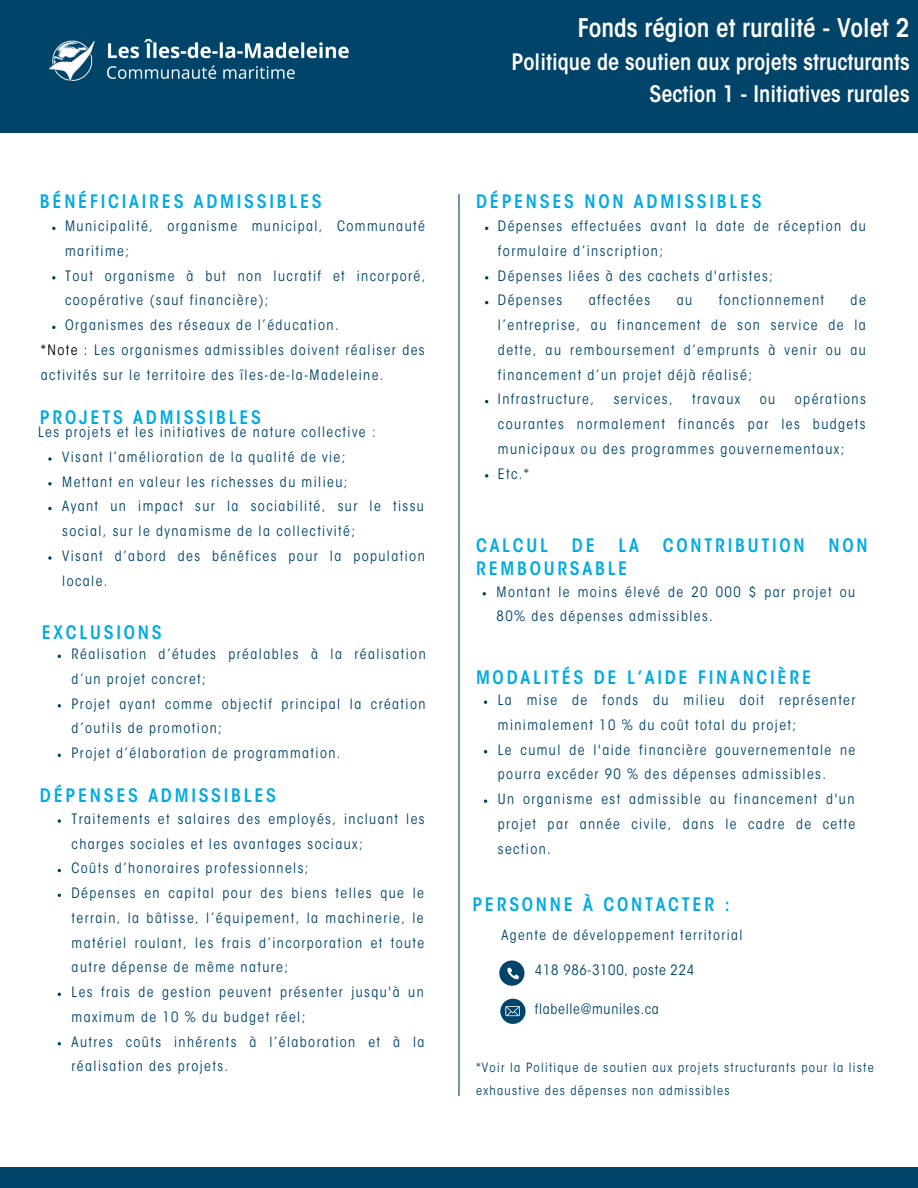
<style>
.page{position:relative;width:918px;height:1188px;background:#fff}
.page>*{position:absolute;margin:0;border:0;box-sizing:border-box;transform-origin:0 0}
.t1{font:600 condensed 25.5px "ITC Avant Garde Std";color:#fffdf6}
.t2{font:600 condensed 22.5px "ITC Avant Garde Std";color:#fffdf6}
.t3{font:600 condensed 18.45px "ITC Avant Garde Std";letter-spacing:.15em;color:#00abe2}
.t4{font:condensed 14.25px/24.8px "ITC Avant Garde Std";letter-spacing:.1em;color:#00446a}
.t5{font:condensed 14.25px "ITC Avant Garde Std";letter-spacing:.05em;color:#00446a}
.t6{font:condensed 13.95px "ITC Avant Garde Std";letter-spacing:.1em;color:#00446a}
.t7{font:condensed 12.75px/22.5px "ITC Avant Garde Std";letter-spacing:.1em;color:#00446a}
.s1{color:#000}
</style>
<div class="page">
<div style="left:499px;top:961px;width:26px;height:25px;background:#00446a;border-radius:50%"></div>
<svg style="left:507px;top:967px;width:12px;height:13px"></svg>
<div style="left:500px;top:999px;width:26px;height:25px;background:#00446a;border-radius:50%"></div>
<svg style="left:505px;top:1006px;width:15px;height:10px"></svg>
<hr style="left:458px;top:194px;width:2px;height:902px;background:#00446a">
<div style="left:0;top:1167px;width:918px;height:21px;background:#00446a"></div>
<div style="left:0;top:0;width:918px;height:132px;background:#00446a"></div>
<svg style="left:52px;top:227px;width:4px;height:3px"></svg>
<svg style="left:52px;top:276px;width:4px;height:4px"></svg>
<svg style="left:52px;top:326px;width:4px;height:3px"></svg>
<svg style="left:48px;top:457px;width:4px;height:4px"></svg>
<svg style="left:48px;top:482px;width:4px;height:3px"></svg>
<svg style="left:48px;top:507px;width:4px;height:3px"></svg>
<svg style="left:48px;top:556px;width:4px;height:4px"></svg>
<svg style="left:485px;top:276px;width:3px;height:4px"></svg>
<svg style="left:485px;top:474px;width:3px;height:4px"></svg>
<svg style="left:483px;top:592px;width:3px;height:4px"></svg>
<svg style="left:58px;top:819px;width:3px;height:4px"></svg>
<img style="left:49px;top:38px;width:300px;height:43px">
<p class="t3" style="left:40px;top:194px;width:283px">BÉNÉFICIAIRES ADMISSIBLES</p>
<p class="t4" style="left:65px;top:215px;width:361px">Municipalité, organisme municipal, Communauté maritime;</p>
<p class="t4" style="left:65px;top:265px;width:362px">Tout organisme à but non lucratif et incorporé, coopérative (sauf financière);</p>
<p class="t4" style="left:65px;top:314px;width:275px">Organismes des réseaux de l’éducation.</p>
<p class="t4" style="left:41px;top:339px;width:385px"><span class="s1">*Note :</span> Les organismes admissibles doivent réaliser des activités sur le territoire des îles-de-la-Madeleine.</p>
<p class="t3" style="left:40px;top:410px;width:223px">PROJETS ADMISSIBLES</p>
<p class="t4" style="left:62px;top:446px;width:285px">Visant l’amélioration de la qualité de vie;</p>
<p class="t4" style="left:62px;top:471px;width:287px">Mettant en valeur les richesses du milieu;</p>
<p class="t4" style="left:62px;top:496px;width:363px">Ayant un impact sur la sociabilité, sur le tissu social, sur le dynamisme de la collectivité;</p>
<p class="t4" style="left:62px;top:545px;width:364px">Visant d’abord des bénéfices pour la population locale.</p>
<p class="t4" style="left:38px;top:421px;width:339px">Les projets et les initiatives de nature collective :</p>
<p class="t3" style="left:42px;top:625px;width:121px">EXCLUSIONS</p>
<p class="t4" style="left:72px;top:643px;width:356px">Réalisation d’études préalables à la réalisation d’un projet concret;</p>
<p class="t4" style="left:72px;top:693px;width:355px">Projet ayant comme objectif principal la création d’outils de promotion;</p>
<p class="t4" style="left:72px;top:742px;width:270px">Projet d’élaboration de programmation.</p>
<p class="t3" style="left:40px;top:789px;width:238px">DÉPENSES ADMISSIBLES</p>
<p class="t4" style="left:72px;top:808px;width:355px">Traitements et salaires des employés, incluant les charges sociales et les avantages sociaux;</p>
<p class="t4" style="left:72px;top:858px;width:238px">Coûts d’honoraires professionnels;</p>
<p class="t4" style="left:72px;top:882px;width:354px;text-align:justify">Dépenses en capital pour des biens telles que le terrain, la bâtisse, l’équipement, la machinerie, le matériel roulant, les frais d’incorporation et toute autre dépense de même nature;</p>
<p class="t4" style="left:72px;top:981px;width:354px">Les frais de gestion peuvent présenter jusqu'à un maximum de 10 % du budget réel;</p>
<p class="t4" style="left:72px;top:1031px;width:354px">Autres coûts inhérents à l’élaboration et à la réalisation des projets.</p>
<p class="t1" style="left:578px;top:19px;width:333px">Fonds région et ruralité - Volet 2</p>
<p class="t2" style="left:512px;top:53px;width:400px">Politique de soutien aux projets structurants</p>
<p class="t2" style="left:649px;top:85px;width:262px">Section 1 - Initiatives rurales</p>
<p class="t3" style="left:476px;top:194px;width:287px">DÉPENSES NON ADMISSIBLES</p>
<p class="t4" style="left:498px;top:215px;width:369px">Dépenses effectuées avant la date de réception du formulaire d’inscription;</p>
<p class="t4" style="left:498px;top:265px;width:276px">Dépenses liées à des cachets d'artistes;</p>
<p class="t4" style="left:498px;top:290px;width:66px">Dépenses</p>
<p class="t4" style="left:589px;top:290px;width:63px">affectées</p>
<p class="t4" style="left:677px;top:290px;width:17px">au</p>
<p class="t4" style="left:719px;top:290px;width:107px">fonctionnement</p>
<p class="t4" style="left:498px;top:290px;width:370px;text-align:justify;text-indent:353px">de l’entreprise, au financement de son service de la dette, au remboursement d’emprunts à venir ou au financement d’un projet déjà réalisé;</p>
<p class="t4" style="left:498px;top:389px;width:98px">Infrastructure,</p>
<p class="t4" style="left:614px;top:389px;width:61px">services,</p>
<p class="t4" style="left:692px;top:389px;width:50px">travaux</p>
<p class="t4" style="left:760px;top:389px;width:17px">ou</p>
<p class="t4" style="left:498px;top:389px;width:369px;text-align:justify;text-indent:297px">opérations courantes normalement financés par les budgets municipaux ou des programmes gouvernementaux;</p>
<p class="t4" style="left:498px;top:463px;width:33px">Etc.*</p>
<p class="t3" style="left:476px;top:538px;width:73px">CALCUL</p>
<p class="t3" style="left:572px;top:538px;width:24px">DE</p>
<p class="t3" style="left:619px;top:538px;width:22px">LA</p>
<p class="t3" style="left:663px;top:538px;width:143px">CONTRIBUTION</p>
<p class="t3" style="left:829px;top:538px;width:41px">NON</p>
<p class="t3" style="left:476px;top:562px;width:153px">REMBOURSABLE</p>
<p class="t4" style="left:497px;top:581px;width:360px">Montant le moins élevé de 20 000 $ par projet ou<br>80% des dépenses admissibles.</p>
<p class="t3" style="left:476px;top:670px;width:337px">MODALITÉS DE L’AIDE FINANCIÈRE</p>
<p class="t4" style="left:498px;top:689px;width:359px">La mise de fonds du milieu doit représenter minimalement 10 % du coût total du projet;</p>
<p class="t4" style="left:498px;top:739px;width:359px">Le cumul de l'aide financière gouvernementale ne pourra excéder 90 % des dépenses admissibles.</p>
<p class="t4" style="left:498px;top:788px;width:359px;text-align:justify">Un organisme est admissible au financement d'un projet par année civile, dans le cadre de cette section.</p>
<p class="t3" style="left:472px;top:898px;width:259px">PERSONNE À CONTACTER :</p>
<p class="t6" style="left:502px;top:930px;width:242px">Agente de développement territorial</p>
<p class="t5" style="left:535px;top:965px;width:161px">418 986-3100, poste 224</p>
<p class="t5" style="left:535px;top:1004px;width:126px">flabelle@muniles.ca</p>
<p class="t7" style="left:476px;top:1058px;width:399px">*Voir la Politique de soutien aux projets structurants pour la liste exhaustive des dépenses non admissibles</p>
</div>
